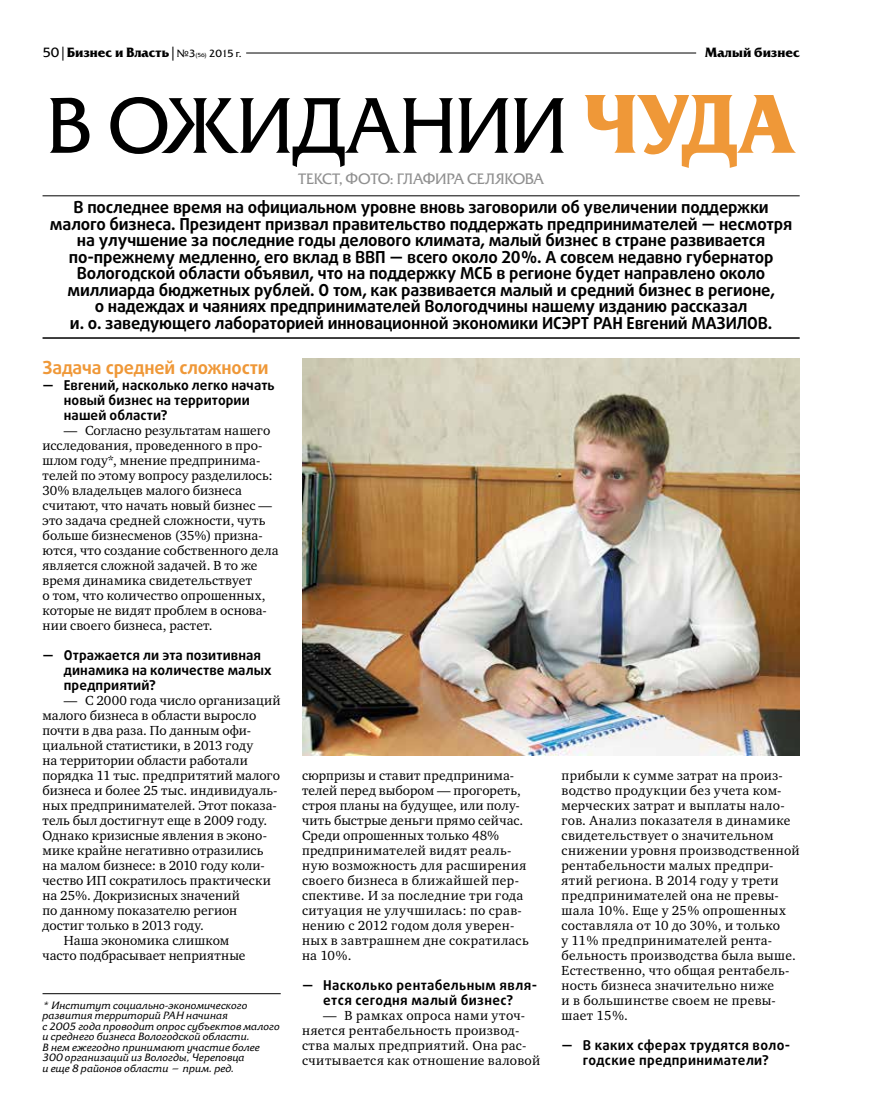
<style>
.page{position:relative;width:872px;height:1106px;background:#fff}
.page>*{position:absolute;margin:0;border:0;box-sizing:border-box;transform-origin:0 0}
.t1{font:78px "Friz Quadrata C";letter-spacing:.025em;color:#000;scale:.95 1}
.t2{font:700 18px "Daxline POSLF Cyr";letter-spacing:-.01em;color:#ef9838}
.t3{font:700 16.5px/16.5px "Daxline POSLF Cyr";letter-spacing:-.01em;color:#000;text-align:center}
.t4{font:15px "Friz Quadrata C";letter-spacing:-.005em;color:#909090}
.t5{font:13.5px/15px "Charter C";letter-spacing:.015em;color:#000}
.t6{font:700 13.5px/15px "Daxline POSLF Cyr";letter-spacing:.01em;color:#000}
.t7{font:13.5px/15px "Charter C";letter-spacing:.035em;color:#000}
.t8{font:700 13.5px/15px "Daxline POSLF Cyr";letter-spacing:.03em;color:#000;text-align:center}
.t9{font:700 13.35px "Friz Quadrata C";letter-spacing:.01em;color:#000}
.t10{font:italic 10.5px/10.5px "Friz Quadrata C";letter-spacing:.015em;color:#000}
.s1{font-weight:400}
.s2{font-weight:400;font-size:10.35px}
.s3{font-weight:400;font-size:5.85px}
.s4{font-weight:700;font-size:82.5px;color:#ef9838}
</style>
<div class="page">
<hr style="left:246px;top:53px;width:450px;height:1px;background:#000">
<hr style="left:43px;top:993px;width:238px;height:1px;background:#000">
<hr style="left:43px;top:195px;width:756px;height:1px;background:#000">
<hr style="left:43px;top:337px;width:756px;height:2px;background:#000">
<img style="left:302px;top:358px;width:497px;height:397px">
<p class="t9" style="left:43px;top:45px;width:200px"><span class="s1">50 |</span> Бизнес и Власть <span class="s1">|</span> <span class="s2">№3</span><span class="s3">(56)</span> <span class="s2">2015 г.</span></p>
<p class="t9" style="left:705px;top:45px;width:96px">Малый бизнес</p>
<h1 class="t1" style="left:47px;top:81px;width:790px">В ОЖИДАНИИ <span class="s4">ЧУДА</span></h1>
<p class="t4" style="left:298px;top:170px;width:247px">ТЕКСТ, ФОТО: ГЛАФИРА СЕЛЯКОВА</p>
<p class="t3" style="left:50px;top:199px;width:743px">В последнее время на официальном уровне вновь заговорили об увеличении поддержки малого бизнеса. Президент призвал правительство поддержать предпринимателей — несмотря на улучшение за последние годы делового климата, малый бизнес в стране развивается по‑прежнему медленно, его вклад в ВВП — всего около 20%. А совсем недавно губернатор Вологодской области объявил, что на поддержку МСБ в регионе будет направлено около миллиарда бюджетных рублей. О том, как развивается малый и средний бизнес в регионе,<br>о надеждах и чаяниях предпринимателей Вологодчины нашему изданию рассказал<br>и. о. заведующего лабораторией инновационной экономики ИСЭРТ РАН Евгений МАЗИЛОВ.</p>
<h2 class="t2" style="left:43px;top:356px;width:228px">Задача средней сложности</h2>
<p class="t6" style="left:64px;top:378px;width:212px;text-indent:-21px">— Евгений, насколько легко начать новый бизнес на территории нашей области?</p>
<p class="t5" style="left:43px;top:423px;width:237px;text-indent:21px">— Согласно результатам нашего исследования, проведенного в про‑ шлом году*, мнение предпринима‑ телей по этому вопросу разделилось:<br>30% владельцев малого бизнеса считают, что начать новый бизнес — это задача средней сложности, чуть больше бизнесменов (35%) призна‑ ются, что создание собственного дела является сложной задачей. В то же время динамика свидетельствует<br>о том, что количество опрошенных, которые не видят проблем в основа‑ нии своего бизнеса, растет.</p>
<p class="t6" style="left:64px;top:648px;width:209px;text-indent:-21px">— Отражается ли эта позитивная динамика на количестве малых предприятий?</p>
<p class="t5" style="left:64px;top:693px;width:218px">— С 2000 года число организаций</p>
<p class="t5" style="left:43px;top:708px;width:215px">малого бизнеса в области выросло</p>
<p class="t5" style="left:43px;top:723px;width:210px">почти в два раза. По данным офи‑</p>
<p class="t5" style="left:43px;top:738px;width:212px">циальной статистики, в 2013 году</p>
<p class="t5" style="left:43px;top:753px;width:207px">на территории области работали</p>
<p class="t5" style="left:43px;top:768px;width:239px">порядка 11 тыс. предпритятий малого</p>
<p class="t5" style="left:43px;top:783px;width:236px">бизнеса и более 25 тыс. индивидуаль‑</p>
<p class="t5" style="left:43px;top:798px;width:236px">ных предпринимателей. Этот показа‑</p>
<p class="t5" style="left:43px;top:813px;width:226px">тель был достигнут еще в 2009 году.</p>
<p class="t5" style="left:43px;top:828px;width:226px">Однако кризисные явления в эконо‑</p>
<p class="t5" style="left:43px;top:843px;width:222px">мике крайне негативно отразились</p>
<p class="t5" style="left:43px;top:858px;width:224px">на малом бизнесе: в 2010 году коли‑</p>
<p class="t5" style="left:43px;top:873px;width:230px">чество ИП сократилось практически</p>
<p class="t5" style="left:43px;top:888px;width:199px">на 25%. Докризисных значений</p>
<p class="t5" style="left:43px;top:903px;width:196px">по данному показателю регион</p>
<p class="t5" style="left:43px;top:918px;width:163px">достиг только в 2013 году.</p>
<p class="t5" style="left:64px;top:933px;width:167px">Наша экономика слишком</p>
<p class="t5" style="left:43px;top:948px;width:204px">часто подбрасывает неприятные</p>
<p class="t10" style="left:43px;top:1000px;width:238px">* Институт социально-экономического развития территорий РАН начиная<br>с 2005 года проводит опрос субъектов малого и среднего бизнеса Вологодской области.<br>В нем ежегодно принимают участие более 300 организаций из Вологды, Череповца<br>и еще 8 районов области — прим. ред.</p>
<p class="t5" style="left:302px;top:768px;width:228px">сюрпризы и ставит предпринима‑ телей перед выбором — прогореть, строя планы на будущее, или полу‑ чить быстрые деньги прямо сейчас.<br>Среди опрошенных только 48% предпринимателей видят реаль‑ ную возможность для расширения своего бизнеса в ближайшей пер‑ спективе. И за последние три года ситуация не улучшилась: по срав‑ нению с 2012 годом доля уверен‑ ных в завтрашнем дне сократилась на 10%.</p>
<p class="t6" style="left:302px;top:978px;width:236px;text-align:center">— Насколько рентабельным явля‑ ется сегодня малый бизнес?</p>
<p class="t7" style="left:302px;top:1008px;width:240px;text-indent:21px">— В рамках опроса нами уточ‑ няется рентабельность производ‑ ства малых предприятий. Она рас‑ считывается как отношение валовой</p>
<p class="t5" style="left:561px;top:768px;width:240px">прибыли к сумме затрат на произ‑ водство продукции без учета ком‑ мерческих затрат и выплаты нало‑ гов. Анализ показателя в динамике свидетельствует о значительном снижении уровня производственной рентабельности малых предпри‑ ятий региона. В 2014 году у трети предпринимателей она не превы‑ шала 10%. Еще у 25% опрошенных составляла от 10 до 30%, и только<br>у 11% предпринимателей рента‑ бельность производства была выше.<br>Естественно, что общая рентабель‑ ность бизнеса значительно ниже<br>и в большинстве своем не превы‑ шает 15%.</p>
<p class="t8" style="left:561px;top:1038px;width:230px">— В каких сферах трудятся воло‑ годские предприниматели?</p>
</div>
